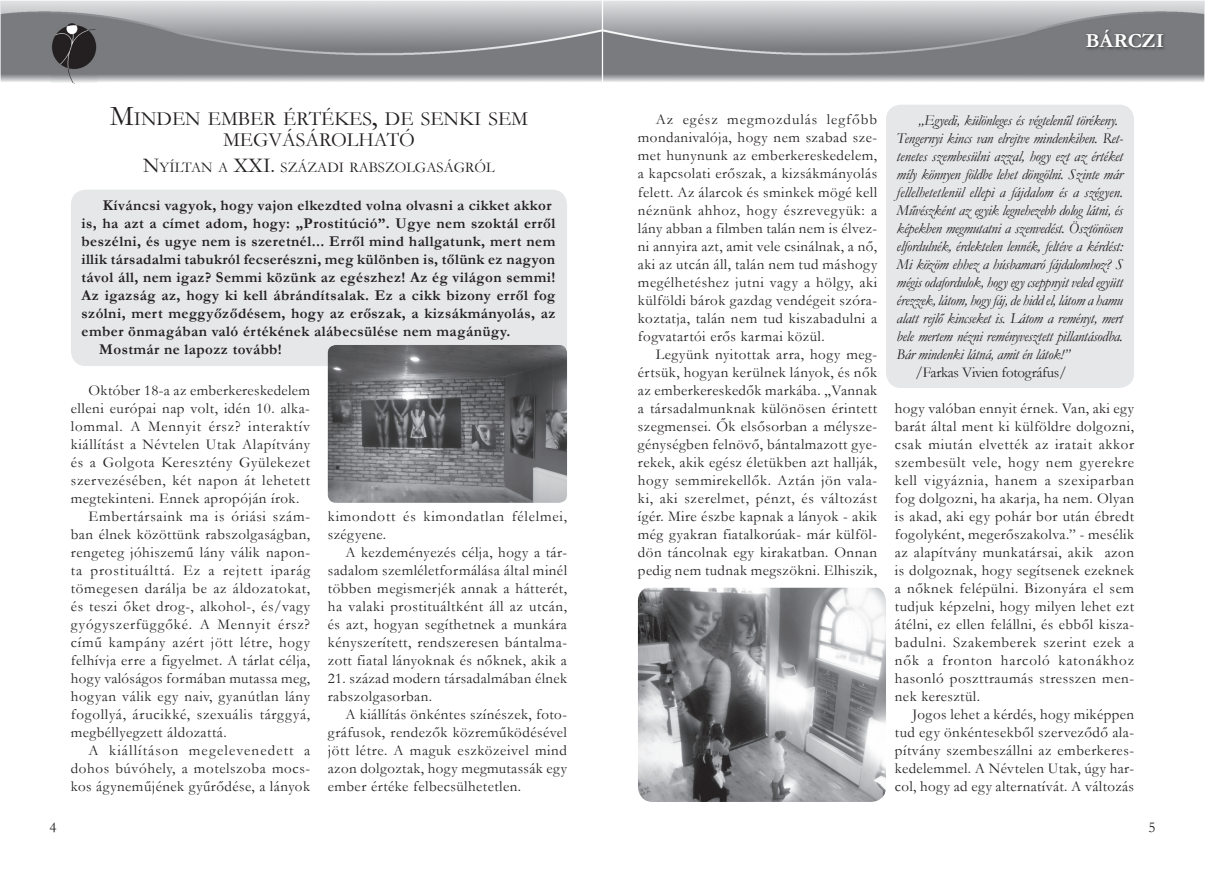
<style>
.page{position:relative;width:1205px;height:869px;background:#fff}
.page>*{position:absolute;margin:0;border:0;box-sizing:border-box;transform-origin:0 0}
.t1{font:20.12px/21.2px "Garamond";color:#231f20;text-align:center}
.t2{font:700 20px "Garamond";color:#fff;scale:1.05 1}
.t3{font:15px/18px "Garamond";letter-spacing:.035em;color:#231f20;text-align:justify}
.t4{font:italic 15px/18px "Garamond";letter-spacing:-.02em;color:#231f20}
.t5{font:700 15px "Garamond";letter-spacing:.03em;color:#231f20}
.t6{font:15px/18px "Garamond";letter-spacing:.055em;color:#231f20}
.t7{font:15px "Garamond";letter-spacing:.06em;color:#231f20}
.t8{font:15px "Garamond";letter-spacing:.075em;color:#231f20}
.t9{font:15px "Garamond";letter-spacing:-.02em;color:#231f20}
.t10{font:14.88px "Garamond";color:#231f20}
.s1{font-size:28.75px}
.s2{font-size:21.25px}
</style>
<div class="page">
<div style="left:71px;top:189px;width:496px;height:177px;background:#e6e7e9;border-radius:15px"></div>
<img style="left:328px;top:345px;width:239px;height:157px">
<div style="left:886px;top:105px;width:248px;height:283px;background:#e6e7e9;border-radius:15px"></div>
<img style="left:638px;top:587px;width:248px;height:214px">
<img style="left:1px;top:1px;width:1203px;height:81px">
<img style="left:51px;top:22px;width:46px;height:62px">
<img style="left:1084px;top:28px;width:82px;height:23px">
<p class="t3" style="left:50px;top:817px;width:9px">4</p>
<h1 class="t1" style="left:110px;top:108px;width:419px"><span class="s1">M</span>INDEN EMBER ÉRTÉKES<span class="s1">,</span> DE SENKI SEM<br>MEGVÁSÁROLHATÓ</h1>
<p class="t10" style="left:143px;top:157px;width:353px"><span class="s2">N</span>YÍLTAN A <span class="s2">XXI.</span> SZÁZADI RABSZOLGASÁGRÓL</p>
<p class="t5" style="left:103px;top:195px;width:450px">Kíváncsi vagyok, hogy vajon elkezdted volna olvasni a cikket akkor</p>
<p class="t5" style="left:81px;top:213px;width:475px">is, ha azt a címet adom, hogy: „Prostitúció”. Ugye nem szoktál erről</p>
<p class="t5" style="left:81px;top:231px;width:475px">beszélni, és ugye nem is szeretnél... Erről mind hallgatunk, mert nem</p>
<p class="t5" style="left:81px;top:249px;width:475px">illik társadalmi tabukról fecserészni, meg különben is, tőlünk ez nagyon</p>
<p class="t5" style="left:81px;top:267px;width:475px">távol áll, nem igaz? Semmi közünk az egészhez! Az ég világon semmi!</p>
<p class="t5" style="left:81px;top:285px;width:475px">Az igazság az, hogy ki kell ábrándítsalak. Ez a cikk bizony erről fog</p>
<p class="t5" style="left:81px;top:303px;width:475px">szólni, mert meggyőződésem, hogy az erőszak, a kizsákmányolás, az</p>
<p class="t5" style="left:81px;top:321px;width:430px">ember önmagában való értékének alábecsülése nem magánügy.</p>
<p class="t5" style="left:99px;top:339px;width:184px">Mostmár ne lapozz tovább!</p>
<p class="t3" style="left:89px;top:380px;width:223px">Október 18-a az emberkereskedelem</p>
<p class="t3" style="left:71px;top:398px;width:241px">elleni európai nap volt, idén 10. alka-</p>
<p class="t6" style="left:71px;top:416px;width:241px">lommal. A Mennyit érsz? interaktív</p>
<p class="t3" style="left:71px;top:434px;width:241px">kiállítást a Névtelen Utak Alapítvány</p>
<p class="t3" style="left:71px;top:452px;width:241px">és a Golgota Keresztény Gyülekezet</p>
<p class="t3" style="left:71px;top:470px;width:241px">szervezésében, két napon át lehetett</p>
<p class="t3" style="left:71px;top:488px;width:230px">megtekinteni. Ennek apropóján írok.</p>
<p class="t3" style="left:89px;top:506px;width:223px">Embertársaink ma is óriási szám-</p>
<p class="t3" style="left:71px;top:524px;width:241px">ban élnek közöttünk rabszolgaságban,</p>
<p class="t3" style="left:71px;top:542px;width:241px">rengeteg jóhiszemű lány válik napon-</p>
<p class="t7" style="left:71px;top:560px;width:241px">ta prostituálttá. Ez a rejtett iparág</p>
<p class="t3" style="left:71px;top:578px;width:241px">tömegesen darálja be az áldozatokat,</p>
<p class="t3" style="left:71px;top:596px;width:241px">és teszi őket drog-, alkohol-, és/vagy</p>
<p class="t6" style="left:71px;top:614px;width:241px">gyógyszerfüggőké. A Mennyit érsz?</p>
<p class="t3" style="left:71px;top:632px;width:241px">című kampány azért jött létre, hogy</p>
<p class="t3" style="left:71px;top:650px;width:241px">felhívja erre a figyelmet. A tárlat célja,</p>
<p class="t3" style="left:71px;top:668px;width:241px">hogy valóságos formában mutassa meg,</p>
<p class="t3" style="left:71px;top:686px;width:241px">hogyan válik egy naiv, gyanútlan lány</p>
<p class="t3" style="left:71px;top:704px;width:241px">fogollyá, árucikké, szexuális tárggyá,</p>
<p class="t3" style="left:71px;top:722px;width:157px">megbéllyegzett áldozattá.</p>
<p class="t8" style="left:89px;top:740px;width:223px">A kiállításon megelevenedett a</p>
<p class="t3" style="left:71px;top:758px;width:241px">dohos búvóhely, a motelszoba mocs-</p>
<p class="t3" style="left:71px;top:776px;width:241px">kos ágyneműjének gyűrődése, a lányok</p>
<p class="t6" style="left:328px;top:506px;width:241px">kimondott és kimondatlan félelmei, szégyene.</p>
<p class="t3" style="left:328px;top:542px;width:241px;text-indent:18px">A kezdeményezés célja, hogy a tár&shy;sadalom szemléletformálása által minél többen megismerjék annak a hátterét, ha valaki prostituáltként áll az utcán, és azt, hogyan segíthetnek a munkára kényszerített, rendszeresen bántalma&shy;zott fiatal lányoknak és nőknek, akik a</p>
<p class="t3" style="left:328px;top:668px;width:241px">21. század modern társadalmában élnek rabszolgasorban.</p>
<p class="t3" style="left:328px;top:704px;width:241px;text-indent:18px">A kiállítás önkéntes színészek, foto&shy;gráfusok, rendezők közreműködésével jött létre. A maguk eszközeivel mind azon dolgoztak, hogy megmutassák egy ember értéke felbecsülhetetlen.</p>
<h2 class="t2" style="left:1085px;top:27px;width:77px">BÁRCZI</h2>
<p class="t3" style="left:638px;top:110px;width:241px;text-indent:18px">Az egész megmozdulás legfőbb mondanivalója, hogy nem szabad sze&shy;met hunynunk az emberkereskedelem, a kapcsolati erőszak, a kizsákmányolás felett. Az álarcok és sminkek mögé kell néznünk ahhoz, hogy észrevegyük: a lány abban a filmben talán nem is élvez&shy;ni annyira azt, amit vele csinálnak, a nő, aki az utcán áll, talán nem tud máshogy megélhetéshez jutni vagy a hölgy, aki külföldi bárok gazdag vendégeit szóra&shy;koztatja, talán nem tud kiszabadulni a fogvatartói erős karmai közül.</p>
<p class="t3" style="left:638px;top:344px;width:241px;text-indent:18px">Legyünk nyitottak arra, hogy meg&shy;értsük, hogyan kerülnek lányok, és nők az emberkereskedők markába. „Vannak a társadalmunknak különösen érintett szegmensei. Ők elsősorban a mélysze&shy;génységben felnövő, bántalmazott gye&shy;rekek, akik egész életükben azt hallják, hogy semmirekellők. Aztán jön vala&shy;ki, aki szerelmet, pénzt, és változást ígér. Mire észbe kapnak a lányok - akik még gyakran fiatalkorúak- már külföl&shy;dön táncolnak egy kirakatban. Onnan pedig nem tudnak megszökni. Elhiszik,</p>
<p class="t4" style="left:896px;top:111px;width:228px;text-indent:21px">„Egyedi, különleges és végtelenűl törékeny.<br>Tengernyi kincs van elrejtve mindenkiben. Ret&shy;tenetes szembesülni azzal, hogy ezt az értéket míly könnyen földbe lehet döngölni. Szinte már fellelhetetlenül ellepi a fájdalom és a szégyen.<br>Művészként az egyik legnehezebb dolog látni, és képekben megmutatni a szenvedést. Ösztönösen elfordulnék, érdektelen lennék, feltéve a kérdést:<br>Mi közöm ehhez a húsbamaró fájdalomhoz? S mégis odafordulok, hogy egy cseppnyit veled együtt érezzek, látom, hogy fáj, de hidd el, látom a hamu alatt rejlő kincseket is. Látom a reményt, mert bele mertem nézni reményvesztett pillantásodba.<br>Bár mindenki látná, amit én látok!”</p>
<p class="t9" style="left:915px;top:362px;width:152px">/Farkas Vivien fotográfus/</p>
<p class="t3" style="left:895px;top:398px;width:241px">hogy valóban ennyit érnek. Van, aki egy barát által ment ki külföldre dolgozni, csak miután elvették az iratait akkor szembesült vele, hogy nem gyerekre kell vigyáznia, hanem a szexiparban fog dolgozni, ha akarja, ha nem. Olyan is akad, aki egy pohár bor után ébredt fogolyként, megerőszakolva.” - mesélik az alapítvány munkatársai, akik azon is dolgoznak, hogy segítsenek ezeknek a nőknek felépülni. Bizonyára el sem tudjuk képzelni, hogy milyen lehet ezt átélni, ez ellen felállni, és ebből kisza&shy;badulni. Szakemberek szerint ezek a nők a fronton harcoló katonákhoz hasonló poszttraumás stresszen men&shy;nek keresztül.</p>
<p class="t3" style="left:895px;top:704px;width:241px;text-indent:18px">Jogos lehet a kérdés, hogy miképpen tud egy önkéntesekből szerveződő ala&shy;pítvány szembeszállni az emberkeres&shy;kedelemmel. A Névtelen Utak, úgy har&shy;col, hogy ad egy alternatívát. A változás</p>
<p class="t3" style="left:1148px;top:817px;width:9px">5</p>
</div>
